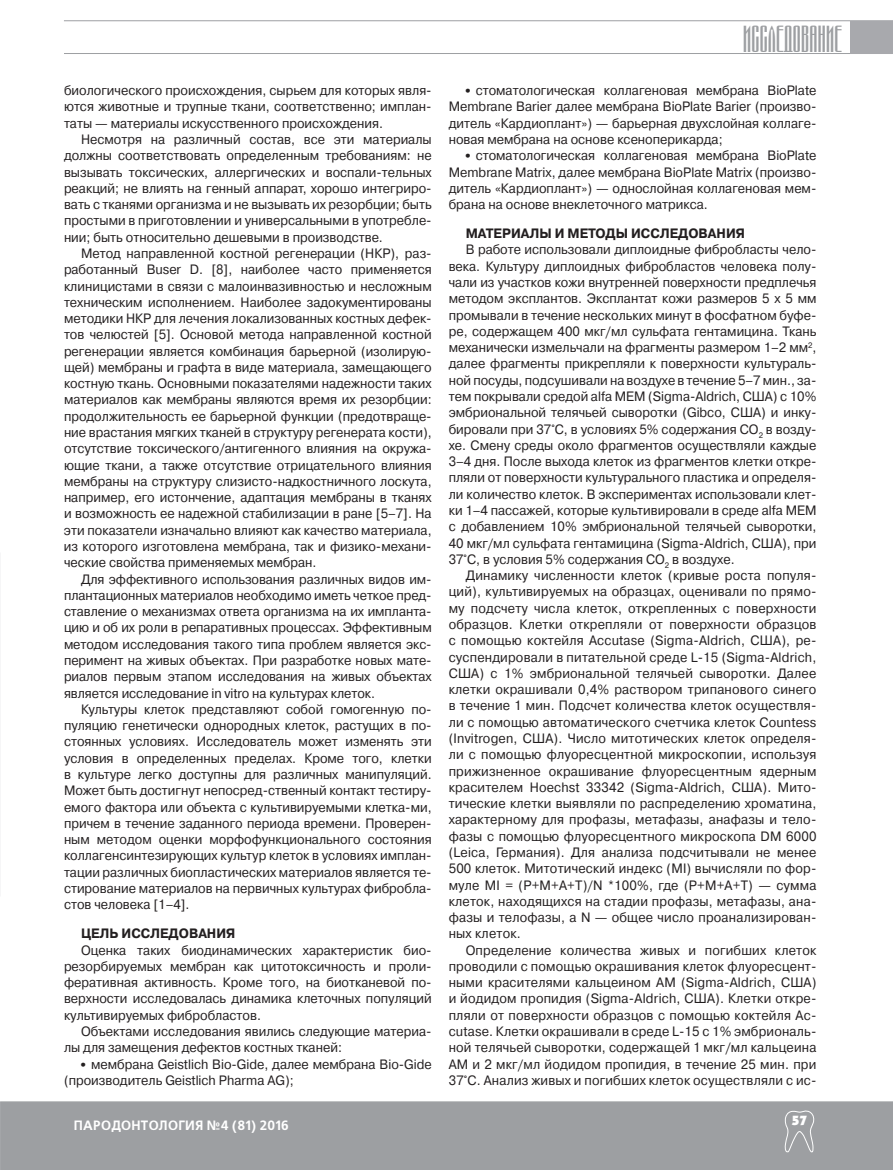
<style>
.page{position:relative;width:893px;height:1170px;background:#fff}
.page>*{position:absolute;margin:0;border:0;box-sizing:border-box;transform-origin:0 0}
.t1{font:37.5px "Montblanc CTT";letter-spacing:.01em;color:#9d9fa2}
.t2{font:13.5px/16.2px "Pragmatica TT";color:#231f20;text-align:justify;scale:.95 1}
.t3{font:700 13.5px "Pragmatica TT";color:#231f20;scale:.95 1}
.t4{font:700 13.5px "Free Set C";letter-spacing:.02em;color:#fff;scale:.96 1}
.t5{font:900 13.5px "Kabel C";color:#fff}
.s1{font-family:"Z University"}
</style>
<div class="page">
<hr style="left:64px;top:20px;width:829px;height:1px;background:#9d9fa2">
<hr style="left:64px;top:53px;width:829px;height:1px;background:#9d9fa2">
<div style="left:851px;top:21px;width:42px;height:33px;background:#a8a9ad"></div>
<div style="left:0;top:1101px;width:893px;height:68px;background:#9d9fa2"></div>
<svg style="left:785px;top:1110px;width:29px;height:42px"></svg>
<p class="t2" style="left:64px;top:83px;width:389px">биологического происхождения, сырьем для которых явля&shy;ются животные и трупные ткани, соответственно; имплан&shy;таты — материалы искусственного происхождения.</p>
<p class="t2" style="left:64px;top:131px;width:389px;text-indent:17px">Несмотря на различный состав, все эти материалы должны соответствовать определенным требованиям: не вызывать токсических, аллергических и воспали-тельных реакций; не влиять на генный аппарат, хорошо интегриро&shy;вать с тканями организма и не вызывать их резорбции; быть простыми в приготовлении и универсальными в употребле&shy;нии; быть относительно дешевыми в производстве.</p>
<p class="t2" style="left:64px;top:245px;width:389px;text-indent:17px">Метод направленной костной регенерации (НКР), раз&shy;работанный Buser D. [8], наиболее часто применяется клиницистами в связи с малоинвазивностью и несложным техническим исполнением. Наиболее задокументированы методики НКР для лечения локализованных костных дефек&shy;тов челюстей [5]. Основой метода направленной костной регенерации является комбинация барьерной (изолирую&shy;щей) мембраны и графта в виде материала, замещающего костную ткань. Основными показателями надежности таких материалов как мембраны являются время их резорбции: продолжительность ее барьерной функции (предотвраще&shy;ние врастания мягких тканей в структуру регенерата кости), отсутствие токсического/антигенного влияния на окружа&shy;ющие ткани, а также отсутствие отрицательного влияния мембраны на структуру слизисто- надкостничного лоскута, например, его истончение, адаптация мембраны в тканях и возможность ее надежной стабилизации в ране [5–7]. На эти показатели изначально влияют как качество материала, из которого изготовлена мембрана, так и физико- механи&shy;ческие свойства применяемых мембран.</p>
<p class="t2" style="left:64px;top:571px;width:389px;text-indent:17px">Для эффективного использования различных видов им&shy;плантационных материалов необходимо иметь четкое пред&shy;ставление о механизмах ответа организма на их импланта&shy;цию и об их роли в репаративных процессах. Эффективным методом исследования такого типа проблем является экс&shy;перимент на живых объектах. При разработке новых мате&shy;риалов первым этапом исследования на живых объектах является исследование in vitro на культурах клеток.</p>
<p class="t2" style="left:64px;top:701px;width:389px;text-indent:17px">Культуры клеток представляют собой гомогенную по&shy;пуляцию генетически однородных клеток, растущих в по&shy;стоянных условиях. Исследователь может изменять эти условия в определенных пределах. Кроме того, клетки в культуре легко доступны для различных манипуляций.<br>Может быть достигнут непосред- ственный контакт тестиру&shy;емого фактора или объекта с культивируемыми клетка- ми, причем в течение заданного периода времени. Проверен&shy;ным методом оценки морфофункционального состояния коллагенсинтезирующих культур клеток в условиях имплан&shy;тации различных биопластических материалов является те&shy;стирование материалов на первичных культурах фибробла&shy;стов человека [1–4].</p>
<p class="t3" style="left:81px;top:925px;width:164px">ЦЕЛЬ ИССЛЕДОВАНИЯ</p>
<p class="t2" style="left:64px;top:942px;width:389px;text-indent:17px">Оценка таких биодинамических характеристик био&shy;резорбируемых мембран как цитотоксичность и проли&shy;феративная активность. Кроме того, на биотканевой по&shy;верхности исследовалась динамика клеточных популяций культивируемых фибробластов.</p>
<p class="t2" style="left:64px;top:1023px;width:389px;text-indent:17px">Объектами исследования явились следующие материа&shy;лы для замещения дефектов костных тканей:</p>
<p class="t2" style="left:64px;top:1056px;width:389px;text-indent:17px"><span class="s1">∙</span> мембрана Geistlich Bio-Gide, далее мембрана Bio-Gide (производитель Geistlich Pharma AG);</p>
<h1 class="t1" style="left:743px;top:21px;width:100px">ИССЛЕДОВАНИЕ</h1>
<p class="t2" style="left:449px;top:83px;width:389px;text-indent:17px"><span class="s1">∙</span> стоматологическая коллагеновая мембрана BioPlate Membrane Barier далее мембрана BioPlate Barier (произво&shy;дитель «Кардиоплант») — барьерная двухслойная коллаге&shy;новая мембрана на основе ксеноперикарда;</p>
<p class="t2" style="left:449px;top:148px;width:389px;text-indent:17px"><span class="s1">∙</span> cтоматологическая коллагеновая мембрана BioPlate Membrane Matrix, далее мембрана BioPlate Matrix (произво&shy;дитель «Кардиоплант») — однослойная коллагеновая мем&shy;брана на основе внеклеточного матрикса.</p>
<p class="t3" style="left:466px;top:225px;width:295px">МАТЕРИАЛЫ И МЕТОДЫ ИССЛЕДОВАНИЯ</p>
<p class="t2" style="left:449px;top:242px;width:389px;text-indent:17px">В работе использовали диплоидные фибробласты чело&shy;века. Культуру диплоидных фибробластов человека полу&shy;чали из участков кожи внутренней поверхности предплечья методом эксплантов. Эксплантат кожи размеров 5 x 5 мм промывали в течение нескольких минут в фосфатном буфе&shy;ре, содержащем 400 мкг/мл сульфата гентамицина. Ткань механически измельчали на фрагменты размером 1–2 мм<sup>2</sup>, далее фрагменты прикрепляли к поверхности культураль&shy;ной посуды, подсушивали на воздухе в течение 5–7 мин., за&shy;тем покрывали средой alfa MEM (Sigma-Aldrich, США) с 10% эмбриональной телячьей сыворотки (Gibco, США) и инку&shy;бировали при 37°С, в условиях 5% содержания СО<sub>2</sub> в возду&shy;хе. Смену среды около фрагментов осуществляли каждые 3–4 дня. После выхода клеток из фрагментов клетки откре&shy;пляли от поверхности культурального пластика и определя&shy;ли количество клеток. В экспериментах использовали клет&shy;ки 1–4 пассажей, которые культивировали в среде alfa MEM с добавлением 10% эмбриональной телячьей сыворотки, 40 мкг/мл сульфата гентамицина (Sigma-Aldrich, США), при 37°С, в условия 5% содержания СО<sub>2</sub> в воздухе.</p>
<p class="t2" style="left:449px;top:567px;width:389px;text-indent:17px">Динамику численности клеток (кривые роста популя&shy;ций), культивируемых на образцах, оценивали по прямо&shy;му подсчету числа клеток, открепленных с поверхности образцов. Клетки открепляли от поверхности образцов с помощью коктейля Accutase (Sigma-Aldrich, США), ре&shy;суспендировали в питательной среде L- 15 (Sigma-Aldrich, США) c 1% эмбриональной телячьей сыворотки. Далее клетки окрашивали 0,4% раствором трипанового синего в течение 1 мин. Подсчет количества клеток осуществля&shy;ли с помощью автоматического счетчика клеток Countess (Invitrogen, США). Число митотических клеток определя&shy;ли с помощью флуоресцентной микроскопии, используя прижизненное окрашивание флуоресцентным ядерным красителем Hoechst 33342 (Sigma-Aldrich, США). Мито&shy;тические клетки выявляли по распределению хроматина, характерному для профазы, метафазы, анафазы и тело&shy;фазы с помощью флуоресцентного микроскопа DM 6000 (Leica, Германия). Для анализа подсчитывали не менее 500 клеток. Митотический индекс (MI) вычисляли по фор&shy;муле MI = (P+M+A+T)/N *100%, где (P+M+A+T) — сумма клеток, находящихся на стадии профазы, метафазы, ана&shy;фазы и телофазы, а N — общее число проанализирован&shy;ных клеток.</p>
<p class="t2" style="left:449px;top:942px;width:389px;text-indent:17px">Определение количества живых и погибших клеток проводили с помощью окрашивания клеток флуоресцент&shy;ными красителями кальцеином АМ (Sigma-Aldrich, США) и йодидом пропидия (Sigma-Aldrich, США). Клетки откре&shy;пляли от поверхности образцов с помощью коктейля Ac&shy;cutase. Клетки окрашивали в среде L- 15 с 1% эмбриональ&shy;ной телячьей сыворотки, содержащей 1 мкг/мл кальцеина АМ и 2 мкг/мл йодидом пропидия, в течение 25 мин. при 37°С. Анализ живых и погибших клеток осуществляли с ис-</p>
<p class="t4" style="left:74px;top:1117px;width:225px">ПАРОДОНТОЛОГИЯ №4 (81) 2016</p>
<p class="t5" style="left:792px;top:1112px;width:17px">57</p>
</div>
